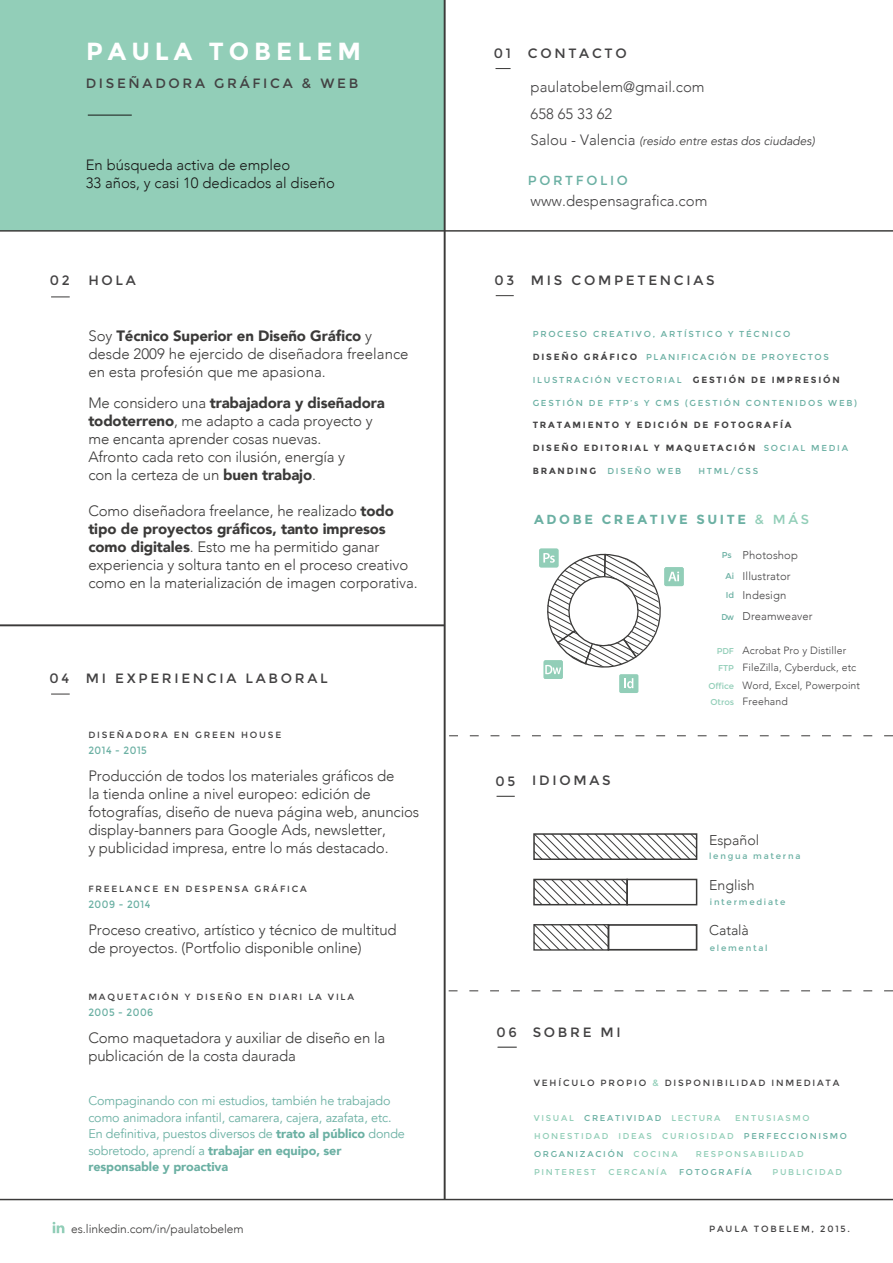
<style>
.page{position:relative;width:893px;height:1263px;background:#fff}
.page>*{position:absolute;margin:0;border:0;box-sizing:border-box;transform-origin:0 0}
.t1{font:700 24.75px "Montserrat";letter-spacing:.2em;color:#fff}
.t2{font:300 15px/18px "Avenir";letter-spacing:-.01em;color:#3b3a39}
.t3{font:300 15px "Avenir";color:#434243}
.t4{font:300 14.85px/17.9px "Avenir";color:#181716}
.t5{font:300 14.1px "Avenir";color:#3b3a39}
.t6{font:13.5px "Montserrat";letter-spacing:.2em;color:#434243}
.t7{font:700 13.2px "Montserrat";letter-spacing:.2em;color:#6bb0a3}
.t8{font:13.2px "Montserrat";letter-spacing:.2em;color:#6bb0a3}
.t9{font:12.6px/16.5px "Avenir";letter-spacing:-.01em;color:#6bb0a3}
.t10{font:italic 12px "Avenir";color:#434243}
.t11{font:300 12px "Avenir";letter-spacing:-.01em;color:#3b3a39}
.t12{font:300 11.25px "Avenir";letter-spacing:.01em;color:#434243}
.t13{font:300 10.5px "Avenir";letter-spacing:.01em;color:#434243}
.t14{font:10.5px "Montserrat";letter-spacing:.05em;color:#6bb0a3;scale:.93 1}
.t15{font:9px "Montserrat";letter-spacing:.2em;color:#434243}
.t16{font:700 9px "Montserrat";letter-spacing:.2em;color:#434243}
.t17{font:8.7px "Montserrat";letter-spacing:.2em;color:#6bb0a3}
.t18{font:8.55px "Montserrat";letter-spacing:.2em;color:#92ceb8}
.t19{font:8.55px "Montserrat";letter-spacing:.2em;color:#6bb0a3}
.t20{font:8.55px "Montserrat";letter-spacing:.2em;color:#6bb0a3;scale:.93 1}
.s1{font-weight:900}
.s2{font-weight:300;font-style:normal;font-size:15px}
.s3{font-weight:700;font-size:9px;color:#434243}
.s4{font-weight:400;color:#92ceb8}
.s5{font-family:"Montserrat";font-weight:400;font-size:8.55px;color:#6bb0a3}
.s6{font-family:"Montserrat";font-weight:400;font-size:8.55px;color:#92ceb8}
.s7{color:#92ceb8}
</style>
<div class="page">
<div style="left:0;top:0;width:445px;height:231px;background:#92ceb8"></div>
<hr style="left:88px;top:115px;width:44px;height:1px;background:#181716">
<svg style="left:496px;top:68px;width:14px;height:1px"></svg>
<hr style="left:444px;top:0;width:2px;height:1199px;background:#3b3a39">
<hr style="left:0;top:230px;width:893px;height:2px;background:#3b3a39">
<hr style="left:0;top:624px;width:445px;height:2px;background:#3b3a39">
<svg style="left:449px;top:735px;width:444px;height:1px"></svg>
<hr style="left:0;top:1199px;width:893px;height:1px;background:#3b3a39">
<svg style="left:498px;top:1047px;width:19px;height:1px"></svg>
<svg style="left:445px;top:990px;width:448px;height:1px"></svg>
<svg style="left:497px;top:796px;width:18px;height:1px"></svg>
<div style="left:533px;top:833px;width:164px;height:27px;border:2px solid #3b3a39"></div>
<div style="left:626px;top:879px;width:71px;height:26px;border:2px solid #3b3a39"></div>
<svg style="left:534px;top:834px;width:163px;height:25px"></svg>
<svg style="left:534px;top:879px;width:93px;height:26px"></svg>
<div style="left:533px;top:924px;width:76px;height:27px;border:1px solid #3b3a39"></div>
<div style="left:608px;top:924px;width:89px;height:26px;border:2px solid #3b3a39"></div>
<svg style="left:534px;top:925px;width:74px;height:25px"></svg>
<div style="left:619px;top:674px;width:19px;height:19px;background:#92ceb8;border-radius:2px"></div>
<div style="left:664px;top:567px;width:20px;height:19px;background:#92ceb8;border-radius:2px"></div>
<div style="left:539px;top:549px;width:19px;height:18px;background:#92ceb8;border-radius:2px"></div>
<svg style="left:541px;top:553px;width:138px;height:135px"></svg>
<svg style="left:496px;top:295px;width:18px;height:1px"></svg>
<svg style="left:51px;top:297px;width:19px;height:1px"></svg>
<svg style="left:51px;top:694px;width:19px;height:1px"></svg>
<svg style="left:53px;top:1222px;width:11px;height:11px"></svg>
<h1 class="t1" style="left:86px;top:37px;width:276px">PAULA TOBELEM</h1>
<p class="t6" style="left:86px;top:75px;width:274px">DISEÑADORA GRÁFICA &amp; WEB</p>
<p class="t4" style="left:86px;top:156px;width:251px">En búsqueda activa de empleo<br>33 años, y casi 10 dedicados al diseño</p>
<p class="t6" style="left:50px;top:273px;width:21px">02</p>
<p class="t6" style="left:88px;top:273px;width:49px">HOLA</p>
<p class="t2" style="left:88px;top:327px;width:322px">Soy <span class="s1">Técnico Superior en Diseño Gráfico</span> y desde 2009 he ejercido de diseñadora freelance en esta profesión que me apasiona.</p>
<p class="t2" style="left:88px;top:394px;width:298px">Me considero una <span class="s1">trabajadora y diseñadora todoterreno</span>, me adapto a cada proyecto y me encanta aprender cosas nuevas.<br>Afronto cada reto con ilusión, energía y<br>con la certeza de un <span class="s1">buen trabajo</span>.</p>
<p class="t2" style="left:88px;top:502px;width:331px">Como diseñadora freelance, he realizado <span class="s1">todo tipo de proyectos gráficos, tanto impresos como digitales</span>. Esto me ha permitido ganar experiencia y soltura tanto en el proceso creativo como en la materialización de imagen corporativa.</p>
<p class="t6" style="left:50px;top:670px;width:280px">04 MI EXPERIENCIA LABORAL</p>
<p class="t15" style="left:88px;top:730px;width:194px">DISEÑADORA EN GREEN HOUSE</p>
<p class="t14" style="left:88px;top:744px;width:64px">2014 - 2015</p>
<p class="t2" style="left:88px;top:767px;width:332px">Producción de todos los materiales gráficos de<br>la tienda online a nivel europeo: edición de fotografías, diseño de nueva página web, anuncios display-banners para Google Ads, newsletter,<br>y publicidad impresa, entre lo más destacado.</p>
<p class="t15" style="left:88px;top:884px;width:220px">FREELANCE EN DESPENSA GRÁFICA</p>
<p class="t14" style="left:88px;top:898px;width:68px">2009 - 2014</p>
<p class="t2" style="left:88px;top:921px;width:310px">Proceso creativo, artístico y técnico de multitud de proyectos. (Portfolio disponible online)</p>
<p class="t15" style="left:88px;top:991px;width:267px">MAQUETACIÓN Y DISEÑO EN DIARI LA VILA</p>
<p class="t14" style="left:88px;top:1006px;width:71px">2005 - 2006</p>
<p class="t2" style="left:88px;top:1029px;width:299px">Como maquetadora y auxiliar de diseño en la publicación de la costa daurada</p>
<p class="t9" style="left:88px;top:1093px;width:318px">Compaginando con mi estudios, también he trabajado como animadora infantil, camarera, cajera, azafata, etc.<br>En definitiva, puestos diversos de <span class="s1">trato al público</span> donde sobretodo, aprendí a <span class="s1">trabajar en equipo, ser responsable y proactiva</span></p>
<p class="t11" style="left:71px;top:1222px;width:174px">es.linkedin.com/in/paulatobelem</p>
<p class="t6" style="left:494px;top:45px;width:19px">01</p>
<p class="t6" style="left:528px;top:45px;width:101px">CONTACTO</p>
<p class="t3" style="left:531px;top:78px;width:176px">paulatobelem@gmail.com</p>
<p class="t3" style="left:531px;top:105px;width:83px">658 65 33 62</p>
<p class="t10" style="left:531px;top:134px;width:286px"><span class="s2">Salou - Valencia</span> (resido entre estas dos ciudades)</p>
<p class="t8" style="left:528px;top:173px;width:102px">PORTFOLIO</p>
<p class="t3" style="left:531px;top:192px;width:178px">www.despensagrafica.com</p>
<p class="t6" style="left:495px;top:273px;width:222px">03 MIS COMPETENCIAS</p>
<p class="t17" style="left:533px;top:329px;width:259px">PROCESO CREATIVO, ARTÍSTICO Y TÉCNICO</p>
<p class="t17" style="left:533px;top:352px;width:298px"><span class="s3">DISEÑO GRÁFICO</span> PLANIFICACIÓN DE PROYECTOS</p>
<p class="t16" style="left:693px;top:374px;width:148px">GESTIÓN DE IMPRESIÓN</p>
<p class="t16" style="left:533px;top:420px;width:260px">TRATAMIENTO Y EDICIÓN DE FOTOGRAFÍA</p>
<p class="t16" style="left:533px;top:465px;width:65px">BRANDING</p>
<p class="t17" style="left:607px;top:465px;width:75px">DISEÑO WEB</p>
<p class="t17" style="left:698px;top:465px;width:61px">HTML/CSS</p>
<p class="t17" style="left:533px;top:375px;width:150px">ILUSTRACIÓN VECTORIAL</p>
<p class="t17" style="left:533px;top:397px;width:326px">GESTIÓN DE FTP’s Y CMS (GESTIÓN CONTENIDOS WEB)</p>
<p class="t16" style="left:533px;top:442px;width:224px">DISEÑO EDITORIAL Y MAQUETACIÓN</p>
<p class="t17" style="left:764px;top:443px;width:86px">SOCIAL MEDIA</p>
<p class="t7" style="left:534px;top:511px;width:277px">ADOBE CREATIVE SUITE <span class="s4">&amp; MÁS</span></p>
<p class="t12" style="left:722px;top:548px;width:78px"><span class="s5">Ps</span> Photoshop</p>
<p class="t19" style="left:726px;top:571px;width:10px">Ai</p>
<p class="t19" style="left:726px;top:590px;width:10px">Id</p>
<p class="t20" style="left:721px;top:612px;width:15px">Dw</p>
<p class="t12" style="left:743px;top:569px;width:50px">Illustrator</p>
<p class="t12" style="left:743px;top:588px;width:45px">Indesign</p>
<p class="t12" style="left:743px;top:609px;width:72px">Dreamweaver</p>
<p class="t6" style="left:495px;top:773px;width:21px">05</p>
<p class="t6" style="left:532px;top:773px;width:80px">IDIOMAS</p>
<p class="t6" style="left:496px;top:1025px;width:126px">06 SOBRE MI</p>
<p class="t13" style="left:743px;top:644px;width:105px">Acrobat Pro y Distiller</p>
<p class="t13" style="left:718px;top:661px;width:140px"><span class="s6">FTP</span> FileZilla, Cyberduck, etc</p>
<p class="t13" style="left:708px;top:679px;width:153px"><span class="s6">Office</span> Word, Excel, Powerpoint</p>
<p class="t13" style="left:710px;top:695px;width:79px"><span class="s6">Otros</span> Freehand</p>
<p class="t18" style="left:717px;top:646px;width:19px">PDF</p>
<p class="t5" style="left:709px;top:831px;width:52px">Español</p>
<p class="t17" style="left:709px;top:851px;width:93px">lengua materna</p>
<p class="t17" style="left:710px;top:897px;width:77px">intermediate</p>
<p class="t5" style="left:709px;top:877px;width:47px">English</p>
<p class="t5" style="left:709px;top:922px;width:41px">Català</p>
<p class="t17" style="left:710px;top:942px;width:59px">elemental</p>
<p class="t15" style="left:534px;top:1078px;width:307px">VEHÍCULO PROPIO <span class="s7">&amp;</span> DISPONIBILIDAD INMEDIATA</p>
<p class="t18" style="left:735px;top:1113px;width:76px">ENTUSIASMO</p>
<p class="t18" style="left:534px;top:1131px;width:76px">HONESTIDAD</p>
<p class="t19" style="left:744px;top:1131px;width:105px">PERFECCIONISMO</p>
<p class="t19" style="left:584px;top:1113px;width:138px">CREATIVIDAD <span class="s7">LECTURA</span></p>
<p class="t19" style="left:534px;top:1149px;width:145px">ORGANIZACIÓN <span class="s7">COCINA</span></p>
<p class="t18" style="left:696px;top:1148px;width:110px">RESPONSABILIDAD</p>
<p class="t18" style="left:534px;top:1167px;width:63px">PINTEREST</p>
<p class="t18" style="left:608px;top:1167px;width:60px">CERCANÍA</p>
<p class="t19" style="left:679px;top:1167px;width:74px">FOTOGRAFÍA</p>
<p class="t18" style="left:773px;top:1167px;width:71px">PUBLICIDAD</p>
<p class="t18" style="left:534px;top:1113px;width:42px">VISUAL</p>
<p class="t18" style="left:662px;top:1131px;width:73px">CURIOSIDAD</p>
<p class="t18" style="left:619px;top:1131px;width:35px">IDEAS</p>
<p class="t15" style="left:709px;top:1224px;width:142px">PAULA TOBELEM, 2015.</p>
</div>
